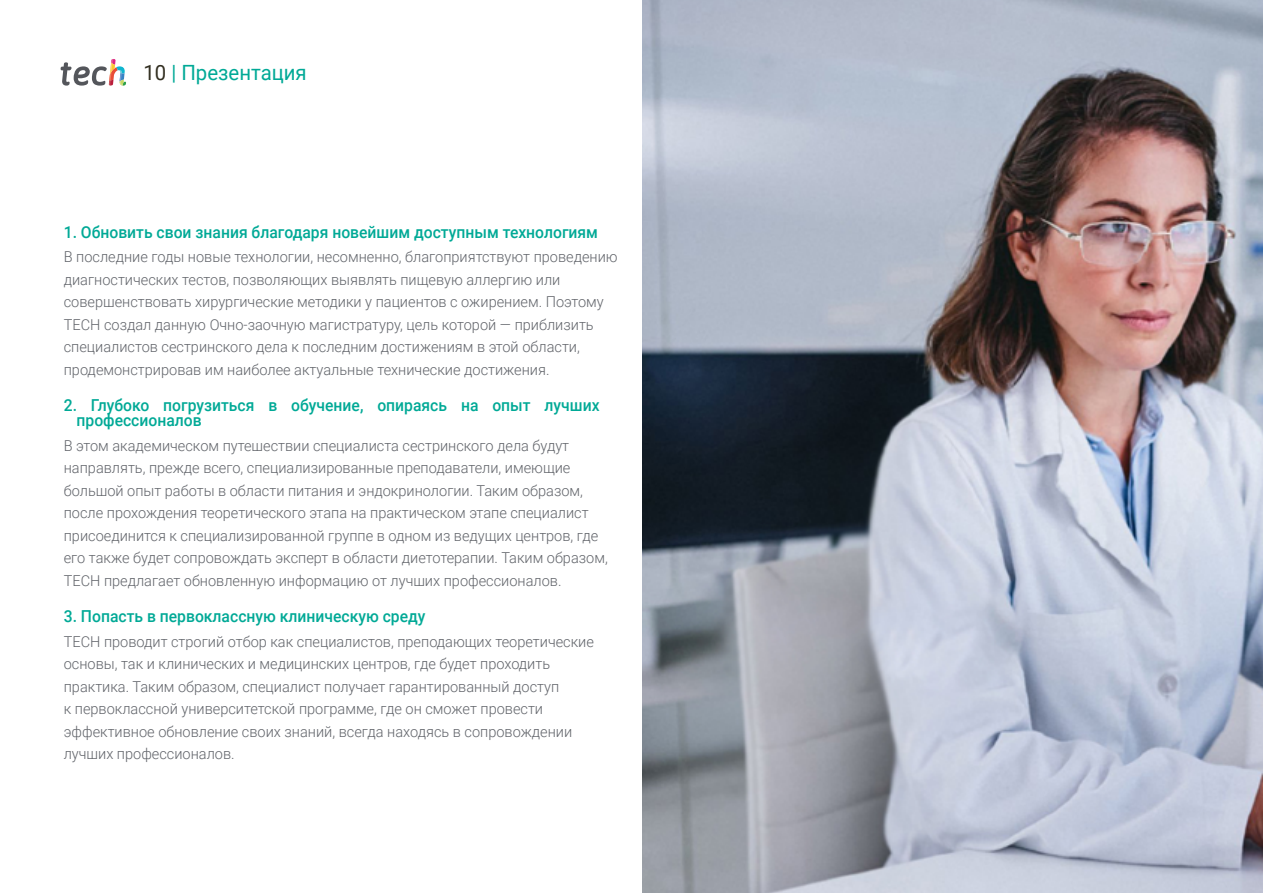
<style>
.page{position:relative;width:1263px;height:893px;background:#fff}
.page>*{position:absolute;margin:0;border:0;box-sizing:border-box;transform-origin:0 0}
.t1{font:21px "Roboto";color:#00a996}
.t2{font:500 16.5px/15px "Roboto";color:#00a996;scale:.95 1}
.t3{font:300 15px/22.5px "Roboto";color:#61646a}
.s1{color:#312e20}
</style>
<div class="page">
<svg style="left:61px;top:59px;width:65px;height:27px"></svg>
<img style="left:642px;top:0;width:621px;height:893px">
<h1 class="t1" style="left:144px;top:57px;width:165px"><span class="s1">10</span> | Презентация</h1>
<p class="t2" style="left:64px;top:224px;width:564px">1. Обновить свои знания благодаря новейшим доступным технологиям</p>
<p class="t3" style="left:64px;top:245px;width:555px">В последние годы новые технологии, несомненно, благоприятствуют проведению диагностических тестов, позволяющих выявлять пищевую аллергию или совершенствовать хирургические методики у пациентов с ожирением. Поэтому TECH создал данную Очно-заочную магистратуру, цель которой — приблизить специалистов сестринского дела к последним достижениям в этой области, продемонстрировав им наиболее актуальные технические достижения.</p>
<p class="t2" style="left:77px;top:397px;width:552px;text-indent:-13px">2. Глубоко погрузиться в обучение, опираясь на опыт лучших профессионалов</p>
<p class="t3" style="left:64px;top:434px;width:545px">В этом академическом путешествии специалиста сестринского дела будут направлять, прежде всего, специализированные преподаватели, имеющие большой опыт работы в области питания и эндокринологии. Таким образом, после прохождения теоретического этапа на практическом этапе специалист присоединится к специализированной группе в одном из ведущих центров, где его также будет сопровождать эксперт в области диетотерапии. Таким образом, TECH предлагает обновленную информацию от лучших профессионалов.</p>
<p class="t2" style="left:64px;top:608px;width:382px">3. Попасть в первоклассную клиническую среду</p>
<p class="t3" style="left:64px;top:629px;width:532px">TECH проводит строгий отбор как специалистов, преподающих теоретические основы, так и клинических и медицинских центров, где будет проходить практика. Таким образом, специалист получает гарантированный доступ<br>к первоклассной университетской программе, где он сможет провести эффективное обновление своих знаний, всегда находясь в сопровождении лучших профессионалов.</p>
</div>
